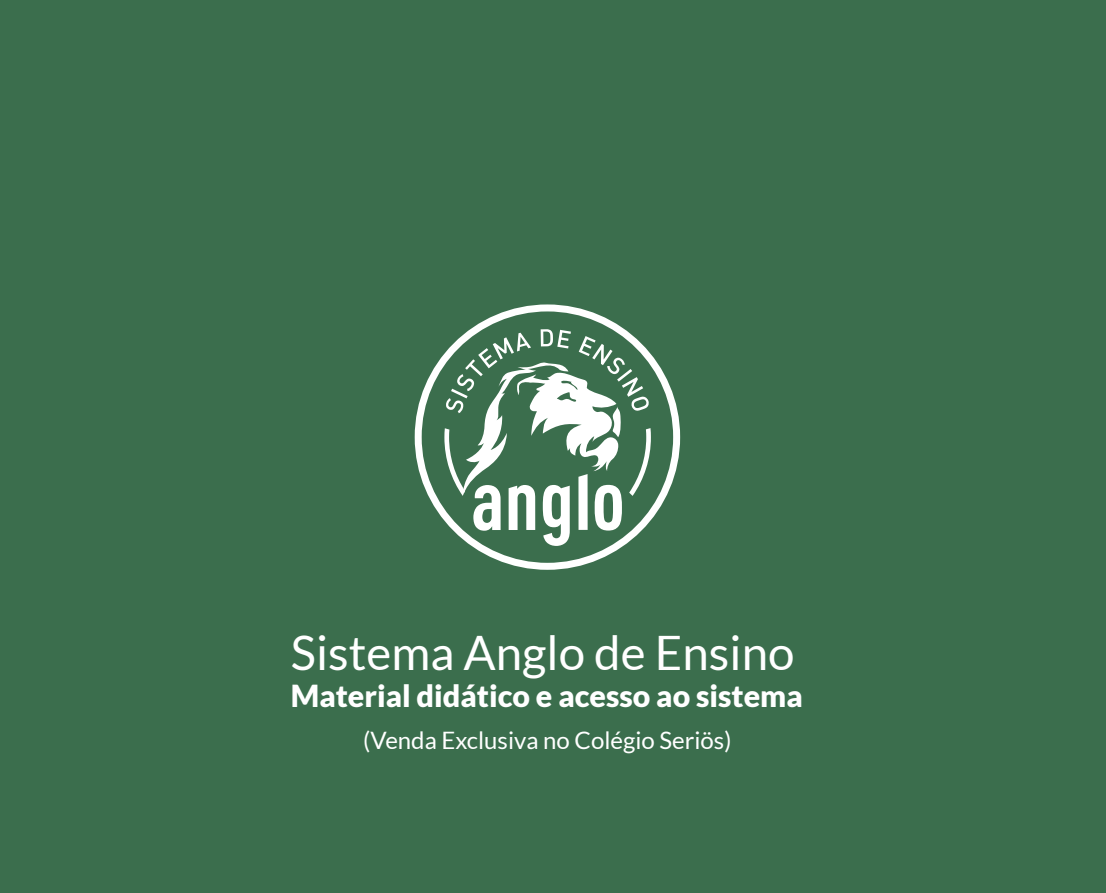
<style>
.page{position:relative;width:1106px;height:893px;background:#fff}
.page>*{position:absolute;margin:0;border:0;box-sizing:border-box;transform-origin:0 0}
.t1{font:47.4px "Lato";color:#fff}
.t2{font:900 30.45px "Lato";color:#fff}
.t3{font:24px "Lato";color:#fff}
</style>
<div class="page">
<div style="left:0;top:0;width:1105px;height:893px;background:#3b6e4d"></div>
<svg style="left:415px;top:304px;width:265px;height:266px"></svg>
<h1 class="t1" style="left:291px;top:627px;width:505px">Sistema Anglo de Ensino</h1>
<p class="t2" style="left:291px;top:678px;width:513px">Material didático e acesso ao sistema</p>
<p class="t3" style="left:363px;top:726px;width:370px">(Venda Exclusiva no Colégio Seriös)</p>
</div>
